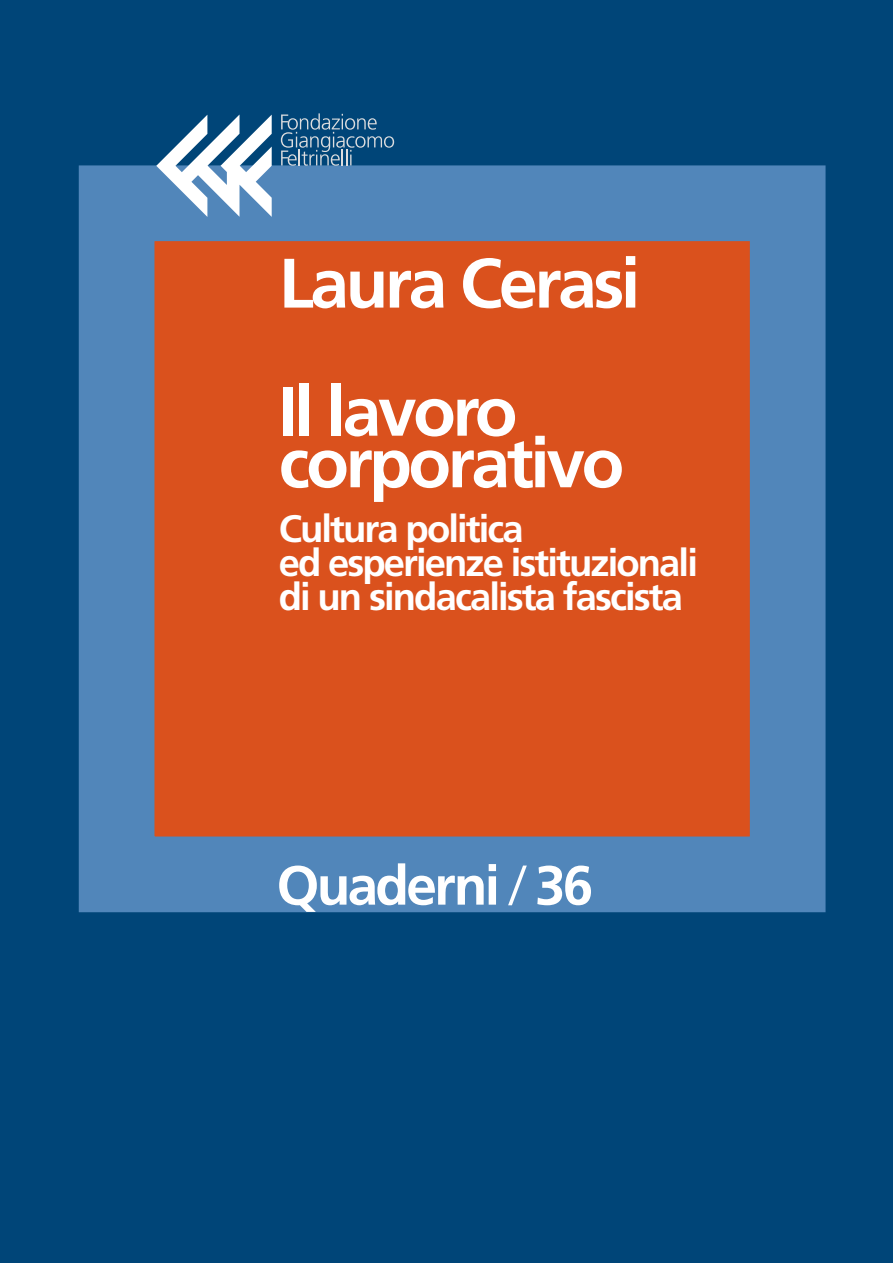
<style>
.page{position:relative;width:893px;height:1263px;background:#004578}
.page>*{position:absolute;margin:0;border:0;box-sizing:border-box;transform-origin:0 0}
.t1{font:700 69.9px/128.1px "Frutiger";letter-spacing:-.05em;color:#fff}
.t2{font:700 55.05px "Frutiger";letter-spacing:-.05em;color:#fff}
.t3{font:700 38.1px/34.3px "Frutiger";letter-spacing:-.05em;color:#fff}
.s1{font-weight:300}
</style>
<div class="page">
<div style="left:117px;top:203px;width:671px;height:671px;background:#da511d"></div>
<div style="left:79px;top:165px;width:746px;height:747px;border:76px solid #5186ba"></div>
<svg style="left:156px;top:114px;width:116px;height:103px"></svg>
<svg style="left:281px;top:113px;width:113px;height:53px"></svg>
<p class="t1" style="left:279px;top:219px;width:363px">Laura Cerasi<br>Il lavoro</p>
<p class="t1" style="left:279px;top:398px;width:347px">corporativo</p>
<p class="t3" style="left:279px;top:511px;width:421px">Cultura politica<br>ed esperienze istituzionali di un sindacalista fascista</p>
<p class="t2" style="left:277px;top:853px;width:318px">Quaderni <span class="s1">/</span> 36</p>
</div>
